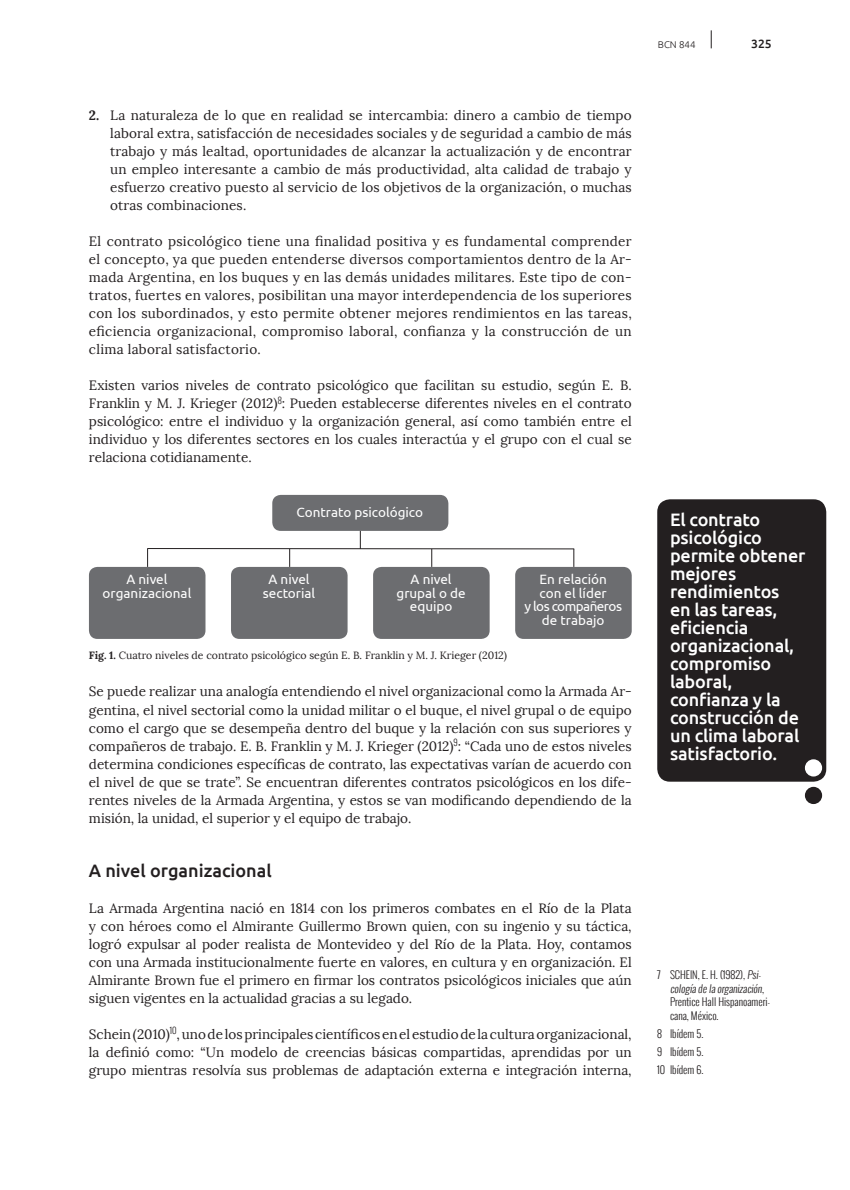
<style>
.page{position:relative;width:850px;height:1190px;background:#fff}
.page>*{position:absolute;margin:0;border:0;box-sizing:border-box;transform-origin:0 0}
.t1{font:500 18px/18px "Ubuntu";letter-spacing:-.01em;color:#fff}
.t2{font:500 18px "Ubuntu";color:#231f20}
.t3{font:13.5px/18px "Lora";color:#231f20;text-align:justify}
.t4{font:13.5px/13.5px "Ubuntu";color:#fff;text-align:center}
.t5{font:500 12px "Ubuntu";color:#231f20}
.t6{font:300 10.5px/13.5px "Oswald";color:#231f20}
.t7{font:10.5px "Lora";color:#231f20}
.t8{font:300 9.75px "Ubuntu";color:#231f20}
.s1{font-weight:700}
</style>
<div class="page">
<svg style="left:711px;top:30px;width:1px;height:18px"></svg>
<div style="left:272px;top:495px;width:176px;height:36px;background:#6c6d70;border-radius:9px"></div>
<div style="left:89px;top:567px;width:116px;height:72px;background:#6c6d70;border-radius:9px"></div>
<div style="left:231px;top:567px;width:116px;height:72px;background:#6c6d70;border-radius:9px"></div>
<div style="left:373px;top:567px;width:116px;height:72px;background:#6c6d70;border-radius:9px"></div>
<div style="left:515px;top:567px;width:116px;height:72px;background:#6c6d70;border-radius:9px"></div>
<svg style="left:360px;top:531px;width:1px;height:17px"></svg>
<svg style="left:573px;top:549px;width:1px;height:18px"></svg>
<svg style="left:431px;top:549px;width:1px;height:18px"></svg>
<svg style="left:289px;top:549px;width:1px;height:18px"></svg>
<svg style="left:147px;top:549px;width:1px;height:18px"></svg>
<hr style="left:147px;top:548px;width:427px;height:1px;background:#231f20">
<div style="left:657px;top:499px;width:169px;height:283px;background:#231f20;border-radius:13px"></div>
<div style="left:805px;top:787px;width:17px;height:17px;background:#231f20;border-radius:50%"></div>
<div style="left:805px;top:759px;width:17px;height:17px;background:#fff;border-radius:50%"></div>
<p class="t3" style="left:110px;top:107px;width:523px;text-indent:-21px"><span class="s1">2.</span> La naturaleza de lo que en realidad se intercambia: dinero a cambio de tiempo laboral extra, satisfacción de necesidades sociales y de seguridad a cambio de más trabajo y más lealtad, oportunidades de alcanzar la actualización y de encontrar un empleo interesante a cambio de más productividad, alta calidad de trabajo y esfuerzo creativo puesto al servicio de los objetivos de la organización, o muchas otras combinaciones.</p>
<p class="t3" style="left:89px;top:233px;width:544px">El contrato psicológico tiene una finalidad positiva y es fundamental comprender el concepto, ya que pueden entenderse diversos comportamientos dentro de la Ar&shy;mada Argentina, en los buques y en las demás unidades militares. Este tipo de con&shy;tratos, fuertes en valores, posibilitan una mayor interdependencia de los superiores con los subordinados, y esto permite obtener mejores rendimientos en las tareas, eficiencia organizacional, compromiso laboral, confianza y la construcción de un clima laboral satisfactorio.</p>
<p class="t3" style="left:89px;top:377px;width:544px">Existen varios niveles de contrato psicológico que facilitan su estudio, según E. B.<br>Franklin y M. J. Krieger (2012)<sup>8</sup>: Pueden establecerse diferentes niveles en el contrato psicológico: entre el individuo y la organización general, así como también entre el individuo y los diferentes sectores en los cuales interactúa y el grupo con el cual se relaciona cotidianamente.</p>
<p class="t4" style="left:297px;top:505px;width:128px">Contrato psicológico</p>
<p class="t4" style="left:103px;top:572px;width:90px">A nivel organizacional</p>
<p class="t4" style="left:263px;top:572px;width:54px">A nivel sectorial</p>
<p class="t4" style="left:396px;top:572px;width:71px">A nivel grupal o de equipo</p>
<p class="t4" style="left:524px;top:572px;width:99px">En relación<br>con el líder<br>y los compañeros de trabajo</p>
<p class="t7" style="left:89px;top:648px;width:419px"><span class="s1">Fig. 1.</span> Cuatro niveles de contrato psicológico según E. B. Franklin y M. J. Krieger (2012)</p>
<p class="t3" style="left:89px;top:683px;width:544px">Se puede realizar una analogía entendiendo el nivel organizacional como la Armada Ar&shy;gentina, el nivel sectorial como la unidad militar o el buque, el nivel grupal o de equipo como el cargo que se desempeña dentro del buque y la relación con sus superiores y compañeros de trabajo. E. B. Franklin y M. J. Krieger (2012)<sup>9</sup>: “Cada uno de estos niveles determina condiciones específicas de contrato, las expectativas varían de acuerdo con el nivel de que se trate”. Se encuentran diferentes contratos psicológicos en los dife&shy;rentes niveles de la Armada Argentina, y estos se van modificando dependiendo de la misión, la unidad, el superior y el equipo de trabajo.</p>
<h1 class="t2" style="left:89px;top:859px;width:184px">A nivel organizacional</h1>
<p class="t3" style="left:89px;top:899px;width:544px">La Armada Argentina nació en 1814 con los primeros combates en el Río de la Plata y con héroes como el Almirante Guillermo Brown quien, con su ingenio y su táctica, logró expulsar al poder realista de Montevideo y del Río de la Plata. Hoy, contamos con una Armada institucionalmente fuerte en valores, en cultura y en organización. El Almirante Brown fue el primero en firmar los contratos psicológicos iniciales que aún siguen vigentes en la actualidad gracias a su legado.</p>
<p class="t3" style="left:89px;top:1025px;width:544px">Schein (2010)<sup>10</sup>, uno de los principales científicos en el estudio de la cultura organizacional, la definió como: “Un modelo de creencias básicas compartidas, aprendidas por un grupo mientras resolvía sus problemas de adaptación externa e integración interna,</p>
<p class="t8" style="left:658px;top:39px;width:39px">BCN 844</p>
<p class="t5" style="left:751px;top:37px;width:22px">325</p>
<h1 class="t1" style="left:670px;top:510px;width:137px">El contrato psicológico permite obtener mejores rendimientos<br>en las tareas, eficiencia organizacional, compromiso laboral, confianza y la construcción de un clima laboral satisfactorio.</h1>
<p class="t6" style="left:670px;top:968px;width:102px;text-indent:-13px">7 SCHEIN, E. H. (1982), Psi&shy;cología de la organización,<br>Prentice Hall Hispanoameri&shy;cana, México.</p>
<p class="t6" style="left:657px;top:1024px;width:48px;line-height:18px;text-align:justify">8 Ibídem 5.<br>9 Ibídem 5.<br>10 Ibídem 6.</p>
</div>
